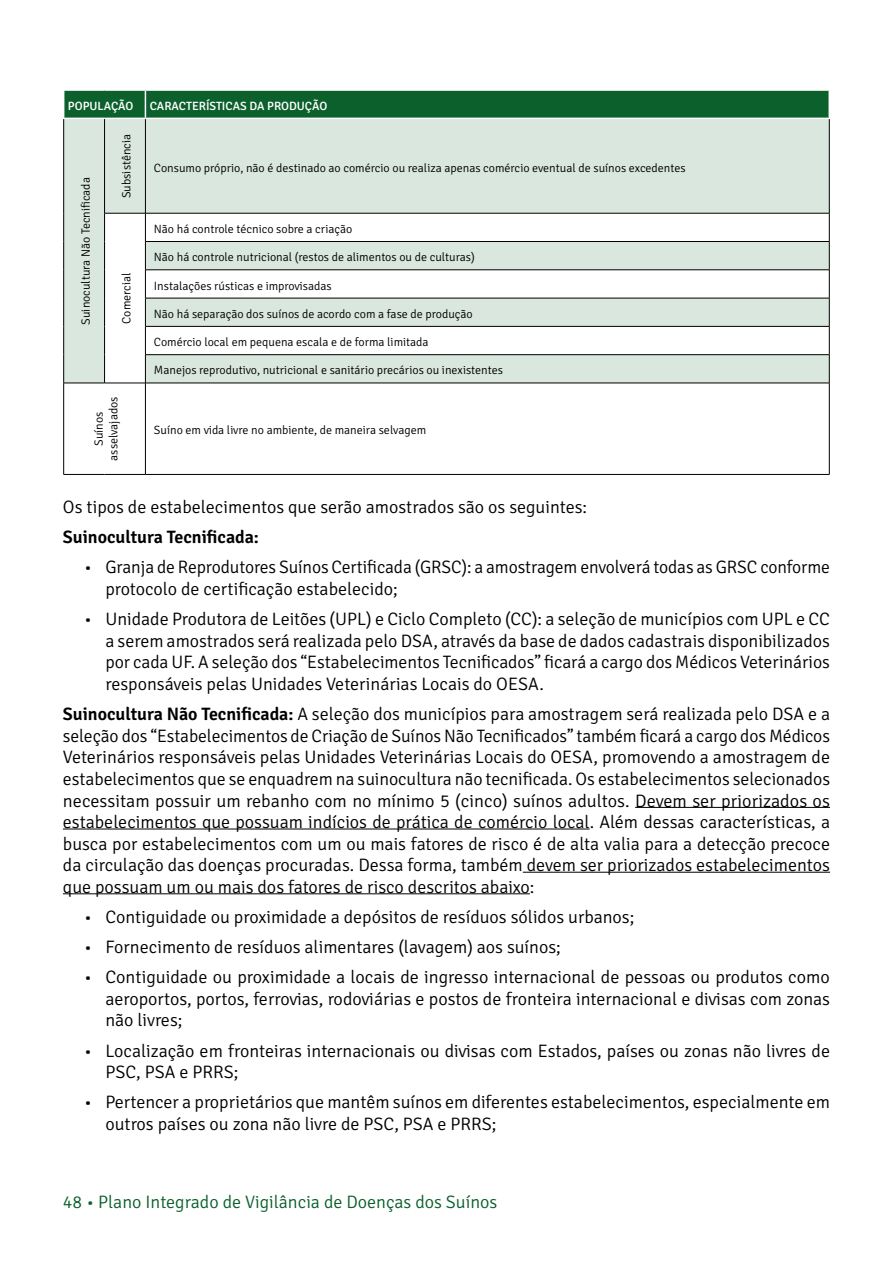
<style>
.page{position:relative;width:893px;height:1263px;background:#fff}
.page>*{position:absolute;margin:0;border:0;box-sizing:border-box;transform-origin:0 0}
.t1{font:300 18px/21.6px "Signika";color:#000}
.t2{font:300 18px "Signika";color:#0b602c}
.t3{font:600 18px "Signika";color:#000}
.t4{font:300 12px/14.4px "Signika";color:#000;text-align:center}
.t5{font:500 12px "Signika";color:#fff}
.s1{font-weight:600}
</style>
<div class="page">
<hr style="left:635px;top:807px;width:195px;height:1px;background:#000">
<hr style="left:63px;top:829px;width:527px;height:1px;background:#000">
<hr style="left:523px;top:872px;width:307px;height:1px;background:#000">
<hr style="left:63px;top:893px;width:467px;height:1px;background:#000">
<svg style="left:64px;top:119px;width:765px;height:264px;fill:#dae7df"></svg>
<svg style="left:63px;top:90px;width:766px;height:28px;background:#156635"></svg>
<hr style="left:828px;top:91px;width:2px;height:27px;background:#fff">
<hr style="left:63px;top:119px;width:1px;height:94px;background:#000">
<hr style="left:104px;top:119px;width:1px;height:94px;background:#000">
<hr style="left:145px;top:119px;width:1px;height:94px;background:#000">
<hr style="left:829px;top:119px;width:1px;height:94px;background:#000">
<hr style="left:104px;top:213px;width:41px;height:1px;background:#000">
<hr style="left:145px;top:213px;width:684px;height:1px;background:#000">
<hr style="left:145px;top:241px;width:684px;height:1px;background:#000">
<hr style="left:145px;top:270px;width:684px;height:1px;background:#000">
<hr style="left:145px;top:298px;width:684px;height:1px;background:#000">
<hr style="left:145px;top:326px;width:684px;height:1px;background:#000">
<svg style="left:63px;top:213px;width:1px;height:170px"></svg>
<svg style="left:104px;top:213px;width:1px;height:170px"></svg>
<hr style="left:145px;top:354px;width:684px;height:1px;background:#000">
<svg style="left:145px;top:213px;width:1px;height:170px"></svg>
<svg style="left:829px;top:213px;width:1px;height:170px"></svg>
<hr style="left:63px;top:383px;width:42px;height:1px;background:#000">
<hr style="left:63px;top:383px;width:1px;height:91px;background:#000">
<hr style="left:105px;top:383px;width:40px;height:1px;background:#000">
<hr style="left:145px;top:383px;width:684px;height:1px;background:#000">
<hr style="left:145px;top:383px;width:1px;height:91px;background:#000">
<hr style="left:829px;top:383px;width:1px;height:91px;background:#000">
<hr style="left:63px;top:474px;width:42px;height:1px;background:#000">
<hr style="left:105px;top:474px;width:40px;height:1px;background:#000">
<hr style="left:145px;top:474px;width:684px;height:1px;background:#000">
<p class="t5" style="left:68px;top:97px;width:67px">POPULAÇÃO</p>
<p class="t5" style="left:150px;top:97px;width:179px">CARACTERÍSTICAS DA PRODUÇÃO</p>
<p class="t4" style="left:78px;top:325px;width:149px;rotate:-90deg">Suinocultura Não Tecnificada</p>
<p class="t4" style="left:119px;top:198px;width:66px;rotate:-90deg">Subsistência</p>
<p class="t4" style="left:119px;top:324px;width:53px;rotate:-90deg">Comercial</p>
<p class="t4" style="left:91px;top:461px;width:66px;rotate:-90deg">Suínos asselvajados</p>
<p class="t4" style="left:154px;top:160px;width:533px">Consumo próprio, não é destinado ao comércio ou realiza apenas comércio eventual de suínos excedentes</p>
<p class="t4" style="left:154px;top:221px;width:200px">Não há controle técnico sobre a criação</p>
<p class="t4" style="left:154px;top:249px;width:322px">Não há controle nutricional (restos de alimentos ou de culturas)</p>
<p class="t4" style="left:154px;top:278px;width:179px">Instalações rústicas e improvisadas</p>
<p class="t4" style="left:154px;top:306px;width:320px">Não há separação dos suínos de acordo com a fase de produção</p>
<p class="t4" style="left:154px;top:334px;width:276px">Comércio local em pequena escala e de forma limitada</p>
<p class="t4" style="left:154px;top:362px;width:350px">Manejos reprodutivo, nutricional e sanitário precários ou inexistentes</p>
<p class="t4" style="left:154px;top:422px;width:274px">Suíno em vida livre no ambiente, de maneira selvagem</p>
<p class="t1" style="left:63px;top:495px;width:526px">Os tipos de estabelecimentos que serão amostrados são os seguintes:</p>
<p class="t3" style="left:63px;top:524px;width:198px">Suinocultura Tecnificada:</p>
<p class="t1" style="left:105px;top:555px;width:726px;text-indent:-21px">• Granja de Reprodutores Suínos Certificada (GRSC): a amostragem envolverá todas as GRSC conforme protocolo de certificação estabelecido;</p>
<p class="t1" style="left:105px;top:607px;width:726px;text-align:justify;text-indent:-21px">• Unidade Produtora de Leitões (UPL) e Ciclo Completo (CC): a seleção de municípios com UPL e CC a serem amostrados será realizada pelo DSA, através da base de dados cadastrais disponibilizados por cada UF. A seleção dos “Estabelecimentos Tecnificados” ficará a cargo dos Médicos Veterinários responsáveis pelas Unidades Veterinárias Locais do OESA.</p>
<p class="t1" style="left:63px;top:702px;width:769px;text-align:justify"><span class="s1">Suinocultura Não Tecnificada:</span> A seleção dos municípios para amostragem será realizada pelo DSA e a seleção dos “Estabelecimentos de Criação de Suínos Não Tecnificados” também ficará a cargo dos Médicos Veterinários responsáveis pelas Unidades Veterinárias Locais do OESA, promovendo a amostragem de estabelecimentos que se enquadrem na suinocultura não tecnificada. Os estabelecimentos selecionados necessitam possuir um rebanho com no mínimo 5 (cinco) suínos adultos. Devem ser priorizados os estabelecimentos que possuam indícios de prática de comércio local. Além dessas características, a busca por estabelecimentos com um ou mais fatores de risco é de alta valia para a detecção precoce da circulação das doenças procuradas. Dessa forma, também devem ser priorizados estabelecimentos que possuam um ou mais dos fatores de risco descritos abaixo:</p>
<p class="t1" style="left:84px;top:905px;width:552px">• Contiguidade ou proximidade a depósitos de resíduos sólidos urbanos;</p>
<p class="t1" style="left:84px;top:935px;width:478px">• Fornecimento de resíduos alimentares (lavagem) aos suínos;</p>
<p class="t1" style="left:105px;top:965px;width:726px;text-align:justify;text-indent:-21px">• Contiguidade ou proximidade a locais de ingresso internacional de pessoas ou produtos como aeroportos, portos, ferrovias, rodoviárias e postos de fronteira internacional e divisas com zonas não livres;</p>
<p class="t1" style="left:105px;top:1038px;width:726px;text-indent:-21px">• Localização em fronteiras internacionais ou divisas com Estados, países ou zonas não livres de<br>PSC, PSA e PRRS;</p>
<p class="t1" style="left:105px;top:1090px;width:726px;text-indent:-21px">• Pertencer a proprietários que mantêm suínos em diferentes estabelecimentos, especialmente em outros países ou zona não livre de PSC, PSA e PRRS;</p>
<p class="t2" style="left:63px;top:1189px;width:436px">48 • Plano Integrado de Vigilância de Doenças dos Suínos</p>
</div>
